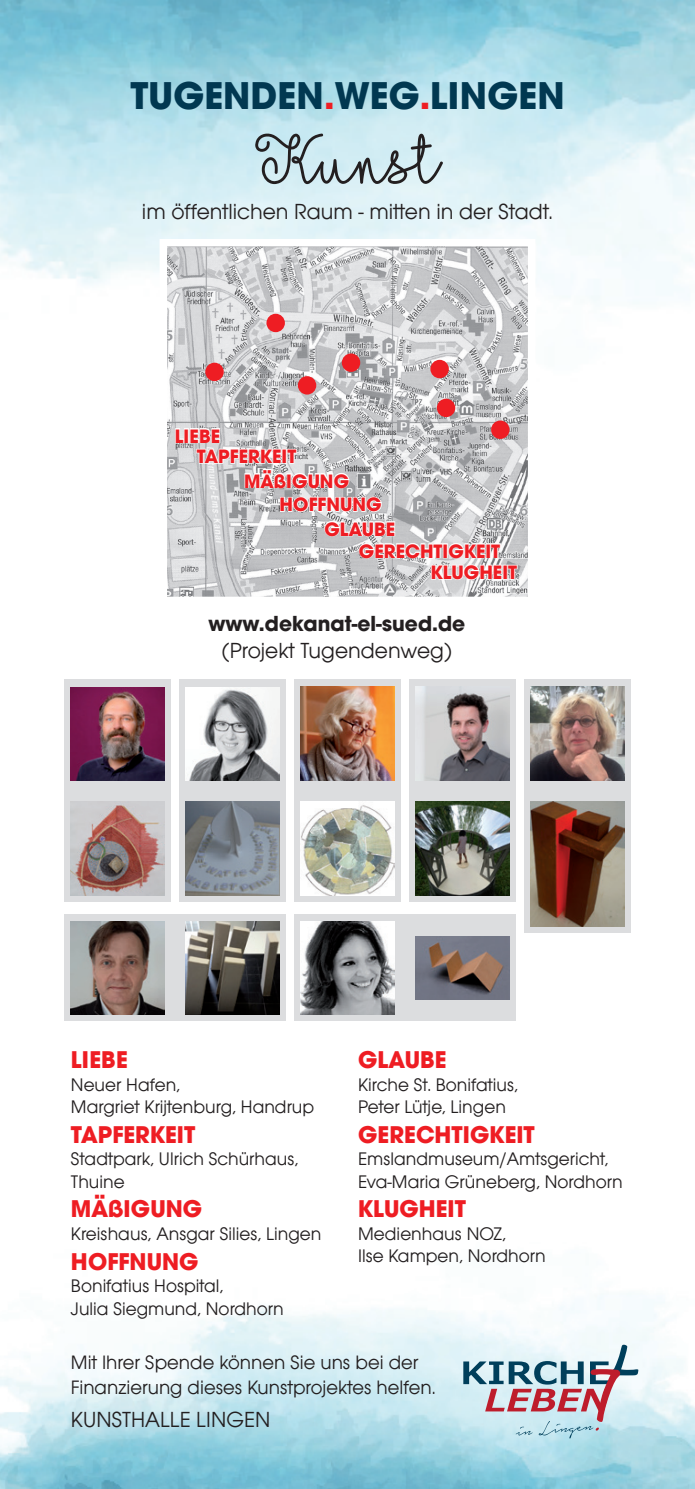
<style>
.page{position:relative;width:695px;height:1489px;background:#fff}
.page>*{position:absolute;margin:0;border:0;box-sizing:border-box;transform-origin:0 0}
.t1{font:71.75px "Mf Yellow Butterflies";color:#231f20}
.t2{font:700 40px "Avignon";letter-spacing:.005em;color:#013851}
.t3{font:700 25px "Avignon";color:#ee1d23}
.t4{font:22.5px "Avignon";color:#231f20}
.t5{font:700 22.5px "Avignon";color:#231f20}
.t6{font:20px/25px "Avignon";color:#231f20}
.t7{font:700 20px/20.5px "Avignon";color:#ee1d23}
.t8{font:18.75px/22.5px "Avignon";color:#231f20}
.s1{color:#ee1d23}
</style>
<div class="page">
<img style="left:0;top:0;width:694px;height:304px">
<img style="left:0;top:1293px;width:694px;height:195px">
<div style="left:64px;top:679px;width:107px;height:222px;background:#dcdddf"></div>
<div style="left:179px;top:679px;width:107px;height:222px;background:#dcdddf"></div>
<div style="left:294px;top:679px;width:106px;height:222px;background:#dcdddf"></div>
<div style="left:64px;top:914px;width:222px;height:107px;background:#dcdddf"></div>
<div style="left:524px;top:679px;width:106px;height:253px;background:#dcdddf"></div>
<div style="left:409px;top:679px;width:106px;height:222px;background:#dcdddf"></div>
<div style="left:294px;top:914px;width:221px;height:107px;background:#dcdddf"></div>
<img style="left:168px;top:248px;width:358px;height:347px">
<div style="left:159px;top:239px;width:376px;height:365px;border:8px solid #fff"></div>
<svg style="left:463px;top:1344px;width:175px;height:94px;background:#bcc4cd"></svg>
<img style="left:530px;top:687px;width:94px;height:93px">
<img style="left:530px;top:801px;width:94px;height:125px">
<img style="left:71px;top:921px;width:93px;height:93px">
<img style="left:186px;top:921px;width:93px;height:93px">
<img style="left:415px;top:687px;width:94px;height:93px">
<img style="left:415px;top:801px;width:94px;height:94px">
<img style="left:301px;top:921px;width:93px;height:93px">
<img style="left:415px;top:936px;width:94px;height:63px">
<img style="left:71px;top:801px;width:93px;height:94px">
<img style="left:301px;top:801px;width:93px;height:94px">
<img style="left:186px;top:687px;width:93px;height:93px">
<img style="left:186px;top:801px;width:93px;height:94px">
<img style="left:300px;top:687px;width:94px;height:93px">
<img style="left:71px;top:687px;width:93px;height:93px">
<div style="left:266px;top:314px;width:19px;height:18px;background:#ee1d23;border-radius:50%"></div>
<div style="left:205px;top:362px;width:19px;height:19px;background:#ee1d23;border-radius:50%"></div>
<div style="left:298px;top:376px;width:18px;height:18px;background:#ee1d23;border-radius:50%"></div>
<div style="left:342px;top:353px;width:18px;height:19px;background:#ee1d23;border-radius:50%"></div>
<div style="left:430px;top:360px;width:19px;height:18px;background:#ee1d23;border-radius:50%"></div>
<div style="left:437px;top:398px;width:18px;height:19px;background:#ee1d23;border-radius:50%"></div>
<div style="left:491px;top:420px;width:18px;height:19px;background:#ee1d23;border-radius:50%"></div>
<h2 class="t2" style="left:130px;top:71px;width:435px">TUGENDEN<span class="s1">.</span>WEG<span class="s1">.</span>LINGEN</h2>
<h1 class="t1" style="left:255px;top:120px;width:186px">Kunst</h1>
<p class="t4" style="left:142px;top:199px;width:412px">im öffentlichen Raum - mitten in der Stadt.</p>
<p class="t7" style="left:197px;top:425px;width:101px;text-indent:-22px">LIEBE<br>TAPFERKEIT</p>
<p class="t7" style="left:244px;top:470px;width:106px">MÄßIGUNG</p>
<p class="t7" style="left:279px;top:494px;width:104px">HOFFNUNG</p>
<p class="t7" style="left:324px;top:518px;width:72px">GLAUBE</p>
<p class="t7" style="left:430px;top:540px;width:88px;line-height:21.5px;text-indent:-72px">GERECHTIGKEIT<br>KLUGHEIT</p>
<p class="t5" style="left:208px;top:609px;width:258px">www.dekanat-el-sued.de</p>
<p class="t4" style="left:222px;top:637px;width:231px">(Projekt Tugendenweg)</p>
<h3 class="t3" style="left:71px;top:1044px;width:58px">LIEBE</h3>
<p class="t8" style="left:71px;top:1073px;width:245px">Neuer Hafen,<br>Margriet Krijtenburg, Handrup</p>
<h3 class="t3" style="left:71px;top:1118px;width:126px">TAPFERKEIT</h3>
<p class="t8" style="left:71px;top:1147px;width:229px">Stadtpark, Ulrich Schürhaus,<br>Thuine</p>
<h3 class="t3" style="left:71px;top:1193px;width:133px">MÄßIGUNG</h3>
<p class="t8" style="left:71px;top:1222px;width:252px">Kreishaus, Ansgar Silies, Lingen</p>
<h3 class="t3" style="left:71px;top:1245px;width:129px">HOFFNUNG</h3>
<p class="t8" style="left:71px;top:1274px;width:214px">Bonifatius Hospital,<br>Julia Siegmund, Nordhorn</p>
<h3 class="t3" style="left:358px;top:1044px;width:90px">GLAUBE</h3>
<p class="t8" style="left:358px;top:1073px;width:161px">Kirche St. Bonifatius,<br>Peter Lütje, Lingen</p>
<h3 class="t3" style="left:358px;top:1118px;width:178px">GERECHTIGKEIT</h3>
<p class="t8" style="left:358px;top:1147px;width:266px">Emslandmuseum/Amtsgericht,<br>Eva-Maria Grüneberg, Nordhorn</p>
<h3 class="t3" style="left:358px;top:1193px;width:109px">KLUGHEIT</h3>
<p class="t8" style="left:358px;top:1222px;width:189px">Medienhaus NOZ,<br>Ilse Kampen, Nordhorn</p>
<p class="t6" style="left:71px;top:1349px;width:366px">Mit Ihrer Spende können Sie uns bei der<br>Finanzierung dieses Kunstprojektes helfen.</p>
<p class="t4" style="left:71px;top:1406px;width:201px">KUNSTHALLE LINGEN</p>
</div>
